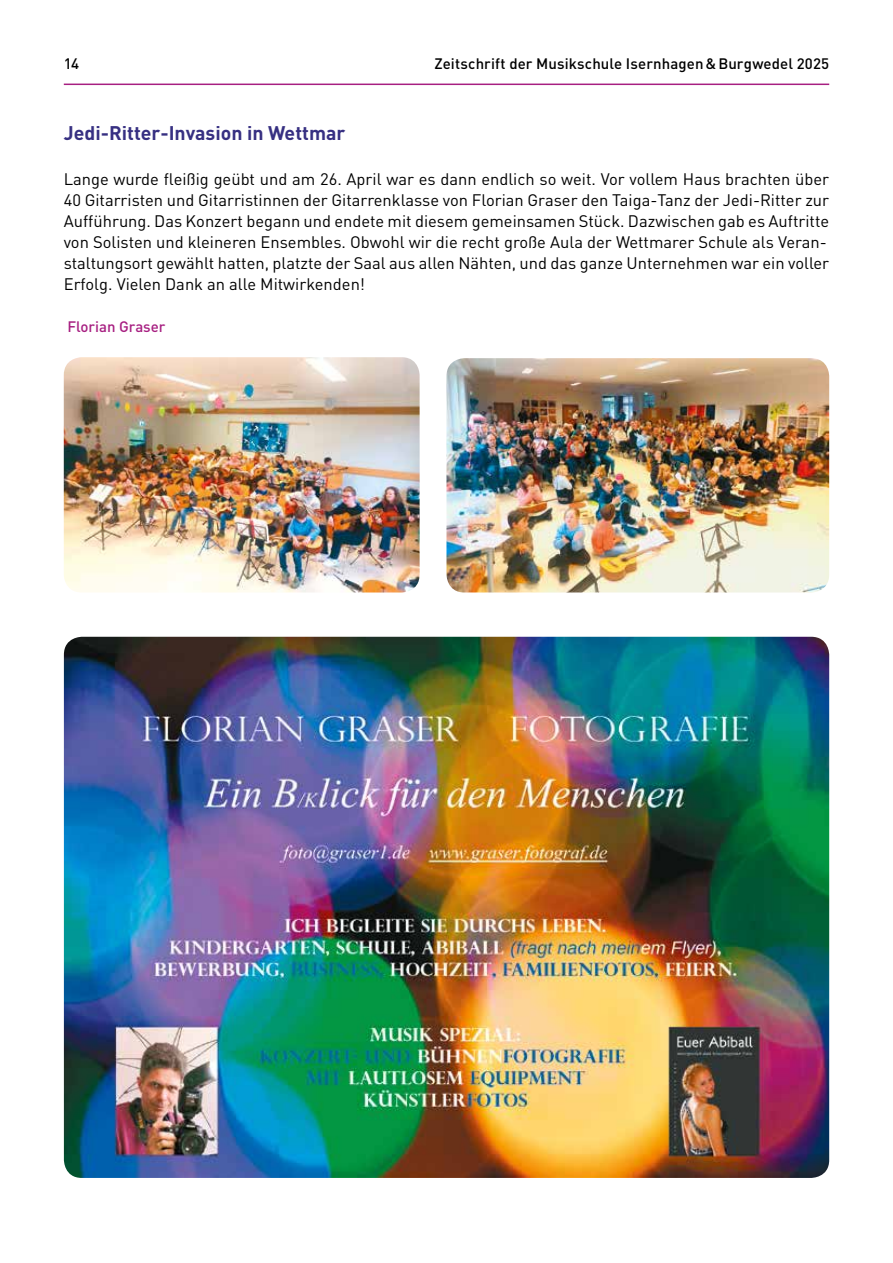
<style>
.page{position:relative;width:893px;height:1263px;background:#fff}
.page>*{position:absolute;margin:0;border:0;box-sizing:border-box;transform-origin:0 0}
.t1{font:700 19.5px "DIN";color:#373082}
.t2{font:16.5px/21px "DIN";color:#000}
.t3{font:500 15px "DIN";letter-spacing:.005em;color:#000}
.t4{font:500 15px "DIN";color:#a71f81}
</style>
<div class="page">
<hr style="left:64px;top:84px;width:765px;height:1px;background:#a71f81">
<img style="left:64px;top:637px;width:765px;height:541px">
<img style="left:64px;top:357px;width:356px;height:235px">
<img style="left:446px;top:358px;width:383px;height:234px">
<p class="t3" style="left:64px;top:54px;width:17px">14</p>
<p class="t3" style="left:434px;top:54px;width:396px">Zeitschrift der Musikschule Isernhagen&amp;Burgwedel 2025</p>
<p class="t1" style="left:64px;top:120px;width:283px">Jedi-Ritter-Invasion in Wettmar</p>
<p class="t2" style="left:64px;top:168px;width:767px">Lange wurde fleißig geübt und am 26. April war es dann endlich so weit. Vor vollem Haus brachten über 40 Gitarristen und Gitarristinnen der Gitarrenklasse von Florian Graser den Taiga-Tanz der Jedi-Ritter zur Aufführung. Das Konzert begann und endete mit diesem gemeinsamen Stück. Dazwischen gab es Auftritte von Solisten und kleineren Ensembles. Obwohl wir die recht große Aula der Wettmarer Schule als Veran&shy;staltungsort gewählt hatten, platzte der Saal aus allen Nähten, und das ganze Unternehmen war ein voller Erfolg. Vielen Dank an alle Mitwirkenden!</p>
<p class="t4" style="left:67px;top:317px;width:100px">Florian Graser</p>
</div>
